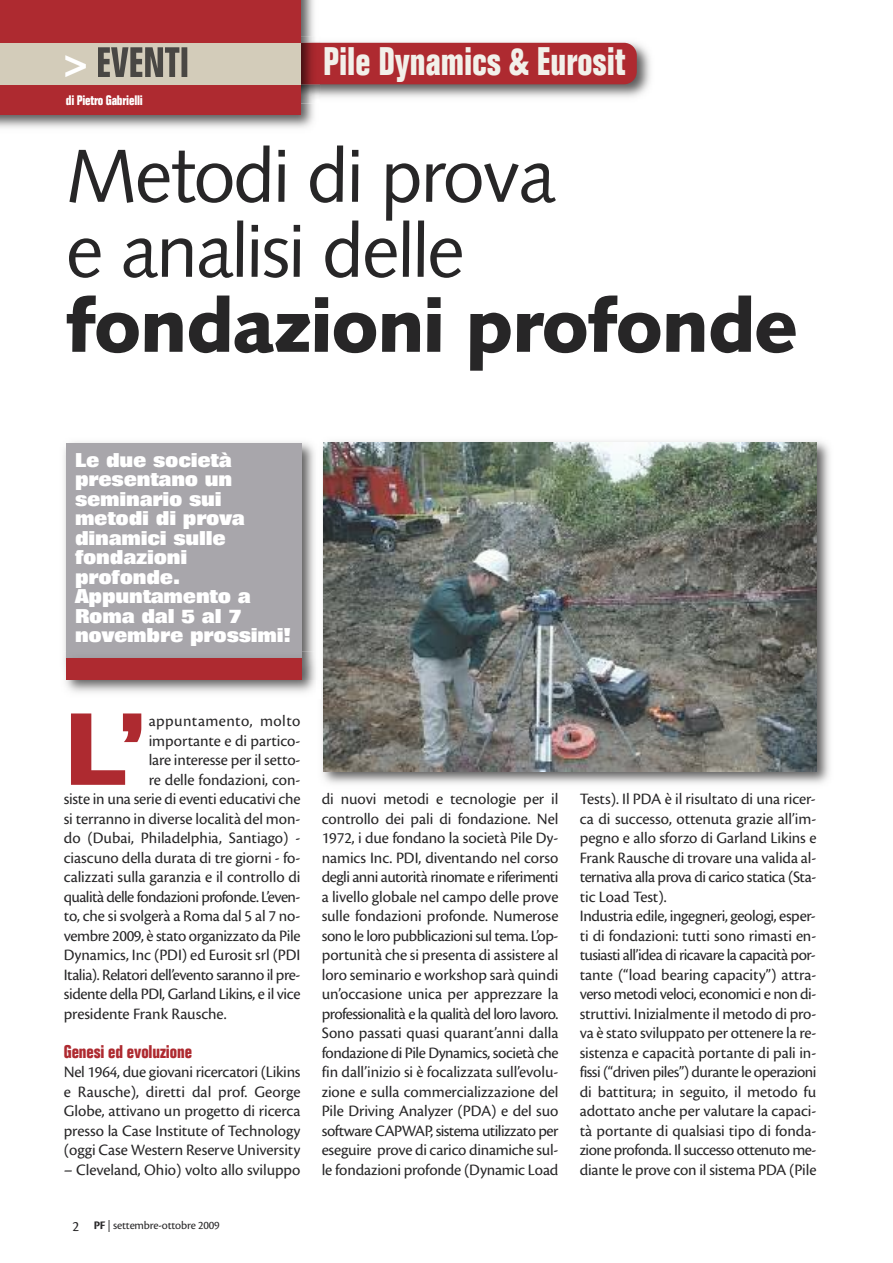
<style>
.page{position:relative;width:893px;height:1263px;background:#fff}
.page>*{position:absolute;margin:0;border:0;box-sizing:border-box;transform-origin:0 0}
.t1{font:700 99.9px "Folio Std";color:#ae2a30}
.t2{font:75px/75px "Syntax LT Std";letter-spacing:-.025em;color:#272627}
.t3{font:900 75px "Syntax LT Std";letter-spacing:-.025em;color:#272627}
.t4{font:700 condensed 42px "Folio Std";color:#fff;scale:.95 1}
.t5{font:700 condensed 39px "Folio Std";color:#f2f0ea;scale:.95 1}
.t6{font:800 19.5px/19.5px "Folio Std";letter-spacing:-.01em;color:#fff}
.t7{font:700 condensed 18px "Folio Std";letter-spacing:-.005em;color:#ae2a30}
.t8{font:16.5px/19.5px "Cronos Pro";letter-spacing:-.01em;color:#272627;text-align:justify}
.t9{font:16.5px "Cronos Pro";letter-spacing:-.03em;color:#272627}
.t10{font:16.5px "Cronos Pro";letter-spacing:.025em;color:#272627}
.t11{font:700 condensed 13.5px "Folio Std";letter-spacing:-.015em;color:#fff}
.t12{font:12px "Cronos Pro";letter-spacing:-.015em;color:#272627}
.s1{font-size:15px}
.s2{font-weight:700}
</style>
<div class="page">
<img style="left:320px;top:42px;width:331px;height:56px">
<div style="left:282px;top:43px;width:355px;height:41px;background:#ae2a30;border-radius:13px"></div>
<img style="left:0;top:0;width:314px;height:128px">
<img style="left:300px;top:36px;width:20px;height:68px">
<div style="left:0;top:0;width:300px;height:115px;background:#ae2a30"></div>
<div style="left:0;top:43px;width:300px;height:41px;background:#d3ccba"></div>
<svg style="left:98px;top:47px;width:89px;height:30px"></svg>
<img style="left:64px;top:442px;width:251px;height:251px">
<div style="left:66px;top:444px;width:236px;height:216px;background:#a8a6ab"></div>
<img style="left:64px;top:652px;width:252px;height:28px">
<img style="left:66px;top:652px;width:236px;height:6px">
<div style="left:66px;top:658px;width:236px;height:21px;background:#ae2a30"></div>
<img style="left:322px;top:441px;width:508px;height:343px">
<img style="left:323px;top:442px;width:493px;height:329px">
<h3 class="t4" style="left:64px;top:47px;width:27px">&gt;</h3>
<h3 class="t5" style="left:323px;top:47px;width:320px">Pile Dynamics &amp; Eurosit</h3>
<p class="t11" style="left:66px;top:95px;width:79px">di Pietro Gabrielli</p>
<h2 class="t2" style="left:66px;top:145px;width:491px">Metodi di prova e analisi delle</h2>
<h2 class="t3" style="left:66px;top:296px;width:734px">fondazioni profonde</h2>
<p class="t6" style="left:75px;top:452px;width:218px">Le due società presentano un seminario sui metodi di prova dinamici sulle fondazioni profonde.<br>Appuntamento a<br>Roma dal 5 al 7 novembre prossimi!</p>
<h1 class="t1" style="left:64px;top:713px;width:87px">L’</h1>
<p class="t10" style="left:149px;top:715px;width:153px">appuntamento, molto</p>
<p class="t8" style="left:149px;top:732px;width:153px">importante e di partico-</p>
<p class="t8" style="left:149px;top:752px;width:153px">lare interesse per il setto-</p>
<p class="t8" style="left:149px;top:771px;width:153px">re delle fondazioni, con-</p>
<p class="t8" style="left:64px;top:791px;width:238px">siste in una serie di eventi educativi che</p>
<p class="t8" style="left:64px;top:810px;width:238px">si terranno in diverse località del mon-</p>
<p class="t8" style="left:64px;top:830px;width:238px">do (Dubai, Philadelphia, Santiago) -</p>
<p class="t8" style="left:64px;top:849px;width:238px">ciascuno della durata di tre giorni - fo-</p>
<p class="t8" style="left:64px;top:869px;width:238px">calizzati sulla garanzia e il controllo di</p>
<p class="t9" style="left:64px;top:891px;width:238px">qualità delle fondazioni profonde. L’even-</p>
<p class="t8" style="left:64px;top:908px;width:238px">to, che si svolgerà a Roma dal 5 al 7 no-</p>
<p class="t8" style="left:64px;top:927px;width:238px">vembre 2009, è stato organizzato da Pile</p>
<p class="t8" style="left:64px;top:947px;width:238px">Dynamics, Inc (PDI) ed Eurosit srl (PDI</p>
<p class="t9" style="left:64px;top:969px;width:238px">Italia). Relatori dell’evento saranno il pre-</p>
<p class="t8" style="left:64px;top:986px;width:238px">sidente della PDI, Garland Likins, e il vice</p>
<p class="t8" style="left:64px;top:1005px;width:164px">presidente Frank Rausche.</p>
<p class="t7" style="left:64px;top:1045px;width:130px">Genesi ed evoluzione</p>
<p class="t8" style="left:64px;top:1064px;width:238px">Nel 1964, due giovani ricercatori (Likins e Rausche), diretti dal prof. George Globe, attivano un progetto di ricerca presso la Case Institute of Technology (oggi Case Western Reserve University</p>
<p class="t8" style="left:64px;top:1161px;width:238px">– Cleveland, Ohio) volto allo sviluppo</p>
<p class="t12" style="left:73px;top:1221px;width:149px"><span class="s1">2</span> <span class="s2">PF</span> | settembre-ottobre 2009</p>
<p class="t8" style="left:322px;top:791px;width:238px">di nuovi metodi e tecnologie per il controllo dei pali di fondazione. Nel 1972, i due fondano la società Pile Dy&shy;namics Inc. PDI, diventando nel corso degli anni autorità rinomate e riferimenti a livello globale nel campo delle prove sulle fondazioni profonde. Numerose sono le loro pubblicazioni sul tema. L’op&shy;portunità che si presenta di assistere al loro seminario e workshop sarà quindi un’occasione unica per apprezzare la professionalità e la qualità del loro lavoro.<br>Sono passati quasi quarant’anni dalla fondazione di Pile Dynamics, società che fin dall’inizio si è focalizzata sull’evolu&shy;zione e sulla commercializzazione del Pile Driving Analyzer (PDA) e del suo software CAPWAP, sistema utilizzato per eseguire prove di carico dinamiche sul&shy;le fondazioni profonde (Dynamic Load</p>
<p class="t8" style="left:580px;top:791px;width:238px;text-align:left">Tests). Il PDA è il risultato di una ricer&shy;ca di successo, ottenuta grazie all’im&shy;pegno e allo sforzo di Garland Likins e Frank Rausche di trovare una valida al&shy;ternativa alla prova di carico statica (Sta&shy;tic Load Test).<br>Industria edile, ingegneri, geologi, esper&shy;ti di fondazioni: tutti sono rimasti en&shy;tusiasti all’idea di ricavare la capacità por&shy;tante (“load bearing capacity”) attra&shy;verso metodi veloci, economici e non di&shy;struttivi. Inizialmente il metodo di pro&shy;va è stato sviluppato per ottenere la re&shy;sistenza e capacità portante di pali in&shy;fissi (“driven piles”) durante le operazioni di battitura; in seguito, il metodo fu adottato anche per valutare la capaci&shy;tà portante di qualsiasi tipo di fonda&shy;zione profonda. Il successo ottenuto me&shy;diante le prove con il sistema PDA (Pile</p>
</div>
